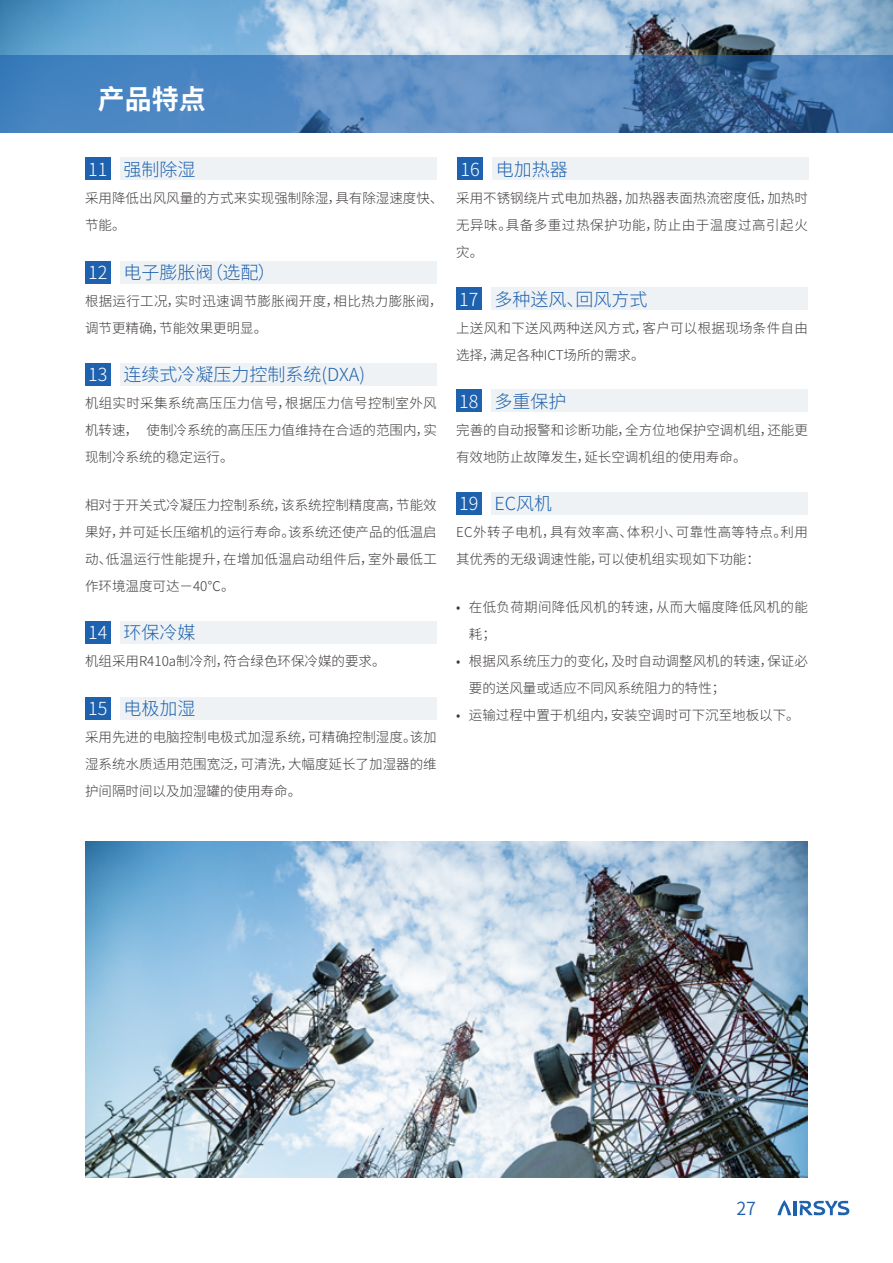
<style>
.page{position:relative;width:893px;height:1263px;background:#fff}
.page>*{position:absolute;margin:0;border:0;box-sizing:border-box;transform-origin:0 0}
.t1{font:700 27px "Source Han Sans CN";color:#fff}
.t2{font:300 18px "Source Han Sans CN";color:#1e61ae}
.t3{font:18px "Source Han Sans CN";color:#1e61ae}
.t4{font:300 13.5px/27px "Source Han Sans CN";color:#3e3a39}
.t5{font:300 13.5px/27px "Source Han Sans CN";letter-spacing:.02em;color:#3e3a39}
.t6{font:300 13.5px/27px "Source Han Sans CN";letter-spacing:.025em;color:#3e3a39}
.s1{color:#fff}
</style>
<div class="page">
<hr style="left:793px;top:1201px;width:3px;height:14px;background:#1e61ae">
<svg style="left:777px;top:1200px;width:14px;height:15px"></svg>
<svg style="left:799px;top:1201px;width:50px;height:14px"></svg>
<div style="left:120px;top:157px;width:317px;height:23px;background:#eef2f4"></div>
<div style="left:120px;top:261px;width:317px;height:23px;background:#eef2f4"></div>
<div style="left:120px;top:362px;width:317px;height:23px;background:#eef2f4"></div>
<div style="left:120px;top:621px;width:317px;height:23px;background:#eef2f4"></div>
<div style="left:120px;top:696px;width:317px;height:23px;background:#eef2f4"></div>
<div style="left:493px;top:157px;width:316px;height:23px;background:#eef2f4"></div>
<div style="left:491px;top:287px;width:317px;height:23px;background:#eef2f4"></div>
<div style="left:491px;top:389px;width:317px;height:23px;background:#eef2f4"></div>
<div style="left:491px;top:492px;width:317px;height:22px;background:#eef2f4"></div>
<div style="left:85px;top:157px;width:26px;height:23px;background:#1e61ae"></div>
<div style="left:85px;top:261px;width:26px;height:23px;background:#1e61ae"></div>
<div style="left:85px;top:363px;width:26px;height:22px;background:#1e61ae"></div>
<div style="left:85px;top:621px;width:26px;height:23px;background:#1e61ae"></div>
<div style="left:85px;top:697px;width:26px;height:22px;background:#1e61ae"></div>
<div style="left:457px;top:157px;width:26px;height:23px;background:#1e61ae"></div>
<div style="left:456px;top:287px;width:26px;height:23px;background:#1e61ae"></div>
<div style="left:456px;top:389px;width:26px;height:23px;background:#1e61ae"></div>
<div style="left:456px;top:492px;width:26px;height:23px;background:#1e61ae"></div>
<img style="left:0;top:0;width:893px;height:55px">
<img style="left:85px;top:841px;width:723px;height:337px">
<svg style="left:0;top:55px;width:893px;height:78px"></svg>
<h1 class="t1" style="left:98px;top:84px;width:109px">产品特点</h1>
<h2 class="t2" style="left:88px;top:159px;width:109px"><span class="s1">11</span> 强制除湿</h2>
<p class="t4" style="left:85px;top:185px;width:360px">采用降低出风风量的方式来实现强制除湿，具有除湿速度快、节能。</p>
<h2 class="t2" style="left:88px;top:262px;width:189px"><span class="s1">12</span> 电子膨胀阀（选配）</h2>
<p class="t5" style="left:85px;top:287px;width:359px">根据运行工况，实时迅速调节膨胀阀开度，相比热力膨胀阀，调节更精确，节能效果更明显。</p>
<h2 class="t2" style="left:88px;top:364px;width:278px"><span class="s1">13</span> 连续式冷凝压力控制系统(DXA)</h2>
<p class="t4" style="left:85px;top:390px;width:353px;text-align:justify">机组实时采集系统高压压力信号，根据压力信号控制室外风机转速， 使制冷系统的高压压力值维持在合适的范围内，实现制冷系统的稳定运行。</p>
<p class="t4" style="left:85px;top:492px;width:353px;text-align:justify">相对于开关式冷凝压力控制系统，该系统控制精度高，节能效果好，并可延长压缩机的运行寿命。该系统还使产品的低温启动、低温运行性能提升，在增加低温启动组件后，室外最低工作环境温度可达－40℃。</p>
<h2 class="t2" style="left:88px;top:622px;width:109px"><span class="s1">14</span> 环保冷媒</h2>
<p class="t4" style="left:85px;top:648px;width:302px">机组采用R410a制冷剂，符合绿色环保冷媒的要求。</p>
<h2 class="t2" style="left:88px;top:698px;width:109px"><span class="s1">15</span> 电极加湿</h2>
<p class="t4" style="left:85px;top:723px;width:353px;text-align:justify">采用先进的电脑控制电极式加湿系统，可精确控制湿度。该加湿系统水质适用范围宽泛，可清洗，大幅度延长了加湿器的维护间隔时间以及加湿罐的使用寿命。</p>
<h2 class="t2" style="left:461px;top:159px;width:109px"><span class="s1">16</span> 电加热器</h2>
<p class="t4" style="left:456px;top:185px;width:353px;text-align:justify">采用不锈钢绕片式电加热器，加热器表面热流密度低，加热时无异味。具备多重过热保护功能，防止由于温度过高引起火灾。</p>
<h2 class="t2" style="left:459px;top:289px;width:190px"><span class="s1">17</span> 多种送风、回风方式</h2>
<p class="t5" style="left:456px;top:314px;width:353px">上送风和下送风两种送风方式，客户可以根据现场条件自由选择，满足各种ICT场所的需求。</p>
<h2 class="t2" style="left:459px;top:391px;width:109px"><span class="s1">18</span> 多重保护</h2>
<p class="t4" style="left:456px;top:417px;width:353px">完善的自动报警和诊断功能，全方位地保护空调机组，还能更有效地防止故障发生，延长空调机组的使用寿命。</p>
<h2 class="t2" style="left:459px;top:493px;width:94px"><span class="s1">19</span> EC风机</h2>
<p class="t4" style="left:456px;top:519px;width:353px">EC外转子电机，具有效率高、体积小、可靠性高等特点。利用其优秀的无级调速性能，可以使机组实现如下功能：</p>
<p class="t6" style="left:469px;top:594px;width:341px;text-indent:-13px">• 在低负荷期间降低风机的转速，从而大幅度降低风机的能耗；</p>
<p class="t4" style="left:469px;top:648px;width:341px;text-indent:-13px">• 根据风系统压力的变化，及时自动调整风机的转速，保证必要的送风量或适应不同风系统阻力的特性；</p>
<p class="t4" style="left:456px;top:702px;width:345px">• 运输过程中置于机组内，安装空调时可下沉至地板以下。</p>
<h2 class="t3" style="left:736px;top:1198px;width:21px">27</h2>
</div>
